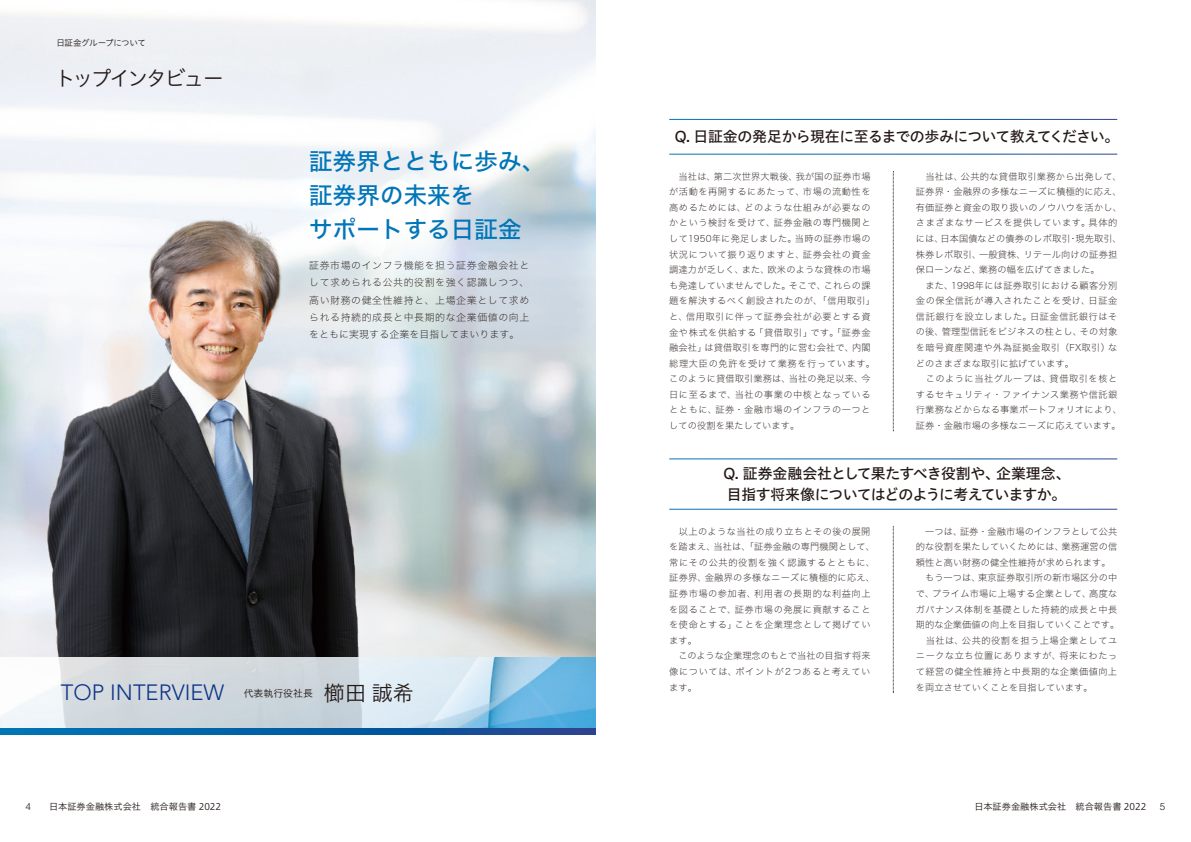
<style>
.page{position:relative;width:1191px;height:842px;background:#fff}
.page>*{position:absolute;margin:0;border:0;box-sizing:border-box;transform-origin:0 0}
.t1{font:23.4px/34px "Hira Kaku Std N W5";letter-spacing:.01em;color:#0075b7}
.t2{font:300 22px "Avenir LT Std";color:#0d3488}
.t3{font:20.6px "Hiragino UD Sans Std W3";letter-spacing:-.1em;color:#231916}
.t4{font:14.9px/20.6px "Hiragino UD Sans Std W5";letter-spacing:-.045em;color:#231916}
.t5{font:9.9px/17.4px "Hira Kaku Std N W1";letter-spacing:.06em;color:#231916;text-align:justify}
.t6{font:9.9px "Hiragino UD Sans Std W3";color:#231916}
.t7{font:300 9.9px "Helvetica LT Std";color:#231916}
.t8{font:9.2px/15.6px "Hira Kaku Std N W1";letter-spacing:.055em;color:#231916}
.t9{font:9.2px/15.6px "Hira Kaku Std N W1";letter-spacing:.03em;color:#231916}
.t10{font:9.2px/15.6px "Hira Kaku Std N W1";letter-spacing:.01em;color:#231916}
.t11{font:9.2px "Hiragino UD Sans Std W3";color:#231916}
.t12{font:8.5px "Hiragino UD Sans Std W3";letter-spacing:-.045em;color:#231916}
.s1{font-size:21px}
</style>
<div class="page">
<img style="left:0;top:0;width:595px;height:658px">
<img style="left:0;top:133px;width:438px;height:525px">
<img style="left:0;top:658px;width:595px;height:71px">
<svg style="left:0;top:729px;width:595px;height:5px;background:#085ca2"></svg>
<svg style="left:893px;top:171px;width:1px;height:260px"></svg>
<svg style="left:893px;top:527px;width:1px;height:166px"></svg>
<p class="t12" style="left:56px;top:37px;width:91px">日証金グループについて</p>
<h3 class="t3" style="left:55px;top:63px;width:170px">トップインタビュー</h3>
<h1 class="t1" style="left:309px;top:144px;width:237px">証券界とともに歩み、証券界の未来を<br>サポートする日証金</h1>
<p class="t5" style="left:309px;top:256px;width:222px">証券市場のインフラ機能を担う証券金融会社として求められる公共的役割を強く認識しつつ、高い財務の健全性維持と、上場企業として求められる持続的成長と中長期的な企業価値の向上をともに実現する企業を目指してまいります。</p>
<h2 class="t2" style="left:61px;top:680px;width:165px">TOP INTERVIEW</h2>
<p class="t6" style="left:244px;top:685px;width:172px">代表執行役社長 <span class="s1">櫛田 誠希</span></p>
<h3 class="t4" style="left:674px;top:126px;width:446px">Q. 日証金の発足から現在に至るまでの歩みについて教えてください。</h3>
<p class="t8" style="left:669px;top:168px;width:207px">　当社は、第二次世界大戦後、我が国の証券市場が活動を再開するにあたって、市場の流動性を高めるためには、どのような仕組みが必要なのかという検討を受けて、証券金融の専門機関として1950年に発足しました。当時の証券市場の状況について振り返りますと、証券会社の資金調達力が乏しく、また、欧米のような貸株の市場も発達していませんでした。そこで、これらの課題を解決するべく創設されたのが、「信用取引」と、信用取引に伴って証券会社が必要とする資金や株式を供給する「貸借取引」です。「証券金融会社」は貸借取引を専門的に営む会社で、内閣総理大臣の免許を受けて業務を行っています。このように貸借取引業務は、当社の発足以来、今日に至るまで、当社の事業の中核となっているとともに、証券・金融市場のインフラの一つとしての役割を果たしています。</p>
<p class="t9" style="left:916px;top:168px;width:207px">　当社は、公共的な貸借取引業務から出発して、証券界・金融界の多様なニーズに積極的に応え、有価証券と資金の取り扱いのノウハウを活かし、さまざまなサービスを提供しています。具体的には、日本国債などの債券のレポ取引・現先取引、株券レポ取引、一般貸株、リテール向けの証券担保ローンなど、業務の幅を広げてきました。<br>　また、1998年には証券取引における顧客分別金の保全信託が導入されたことを受け、日証金信託銀行を設立しました。日証金信託銀行はその後、管理型信託をビジネスの柱とし、その対象を暗号資産関連や外為証拠金取引（FX取引）などのさまざまな取引に拡げています。<br>　このように当社グループは、貸借取引を核とするセキュリティ・ファイナンス業務や信託銀行業務などからなる事業ポートフォリオにより、証券・金融市場の多様なニーズに応えています。</p>
<h3 class="t4" style="left:723px;top:463px;width:349px">Q. 証券金融会社として果たすべき役割や、企業理念、目指す将来像についてはどのように考えていますか。</h3>
<p class="t8" style="left:669px;top:523px;width:207px">　以上のような当社の成り立ちとその後の展開を踏まえ、当社は、「証券金融の専門機関として、常にその公共的役割を強く認識するとともに、証券界、金融界の多様なニーズに積極的に応え、証券市場の参加者、利用者の長期的な利益向上を図ることで、証券市場の発展に貢献することを使命とする」ことを企業理念として掲げています。<br>　このような企業理念のもとで当社の目指す将来像については、ポイントが2つあると考えています。</p>
<p class="t10" style="left:916px;top:523px;width:205px">　一つは、証券・金融市場のインフラとして公共的な役割を果たしていくためには、業務運営の信頼性と高い財務の健全性維持が求められます。　もう一つは、東京証券取引所の新市場区分の中で、プライム市場に上場する企業として、高度なガバナンス体制を基礎とした持続的成長と中長期的な企業価値の向上を目指していくことです。　当社は、公共的役割を担う上場企業としてユニークな立ち位置にありますが、将来にわたって経営の健全性維持と中長期的な企業価値向上を両立させていくことを目指しています。</p>
<p class="t7" style="left:26px;top:801px;width:7px">4</p>
<p class="t11" style="left:49px;top:800px;width:173px">日本証券金融株式会社　統合報告書 2022</p>
<p class="t11" style="left:974px;top:800px;width:173px">日本証券金融株式会社　統合報告書 2022</p>
<p class="t7" style="left:1160px;top:801px;width:7px">5</p>
</div>
